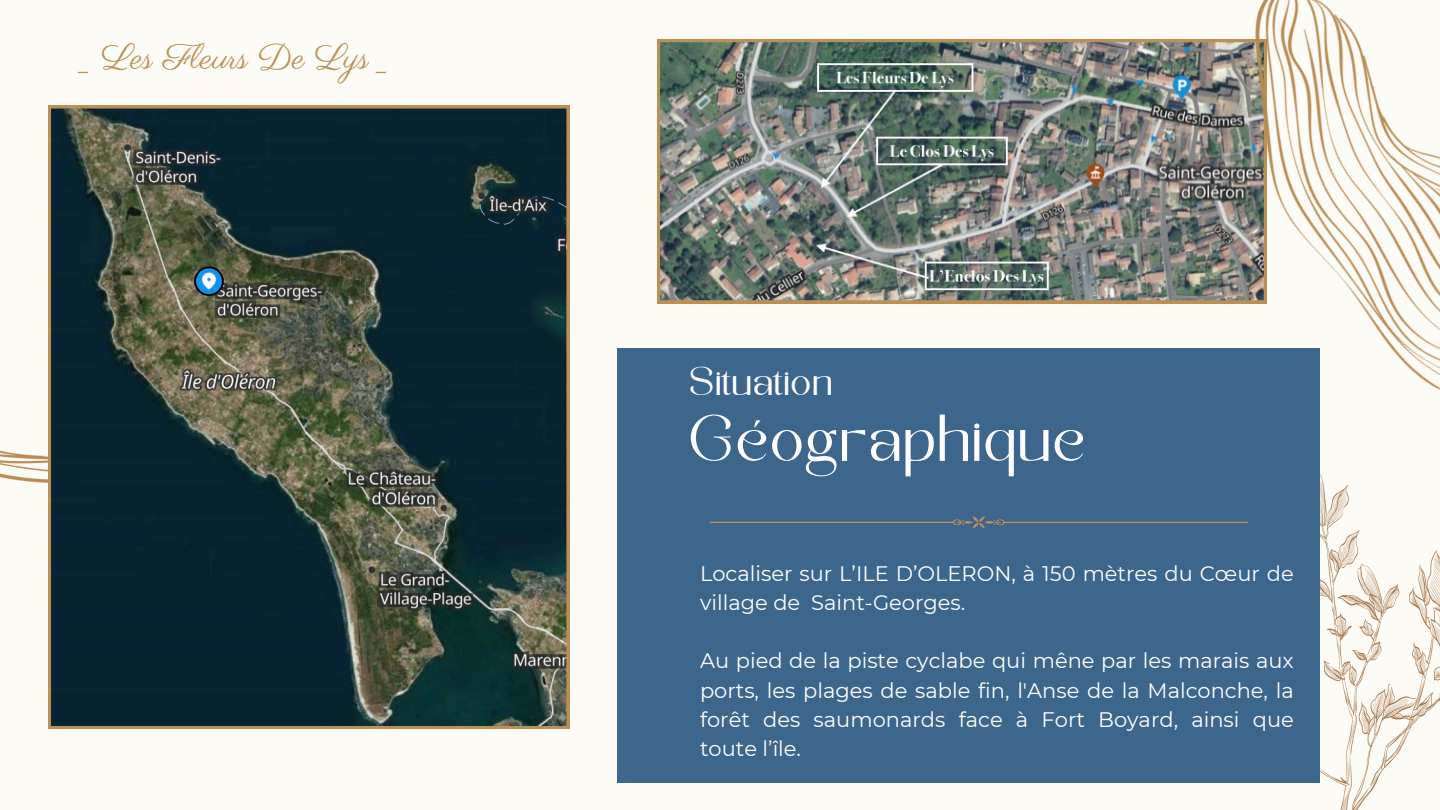
<style>
.page{position:relative;width:1440px;height:810px;background:#fdfbf5}
.page>*{position:absolute;margin:0;border:0;box-sizing:border-box;transform-origin:0 0}
.t1{font:61.8px "KENAO";color:#fffefc}
.t2{font:37.8px "KENAO";color:#fffefc}
.t3{font:35px "Parisienne";color:#bb9057}
.t4{font:21px/29.2px "Montserrat";color:#fffefc}
</style>
<div class="page">
<img style="left:0;top:105px;width:337px;height:378px">
<img style="left:1253px;top:529px;width:187px;height:281px">
<div style="left:618px;top:348px;width:702px;height:434px;background:#3d668c"></div>
<svg style="left:48px;top:106px;width:521px;height:623px;background:#273b3b"></svg>
<img style="left:657px;top:39px;width:488px;height:264px">
<img style="left:1145px;top:0;width:295px;height:529px">
<svg style="left:709px;top:516px;width:539px;height:13px"></svg>
<p class="t3" style="left:81px;top:36px;width:310px">_ Les Fleurs De Lys _</p>
<p class="t2" style="left:691px;top:367px;width:145px">Situation</p>
<p class="t1" style="left:691px;top:415px;width:400px">Géographique</p>
<h2 class="t4" style="left:700px;top:558px;width:595px">Localiser sur L’ILE D’OLERON, à 150 mètres du Cœur de village de Saint-Georges.</h2>
<h1 class="t4" style="left:700px;top:646px;width:595px;text-align:justify">Au pied de la piste cyclabe qui mêne par les marais aux ports, les plages de sable fin, l'Anse de la Malconche, la forêt des saumonards face à Fort Boyard, ainsi que toute l’île.</h1>
</div>
